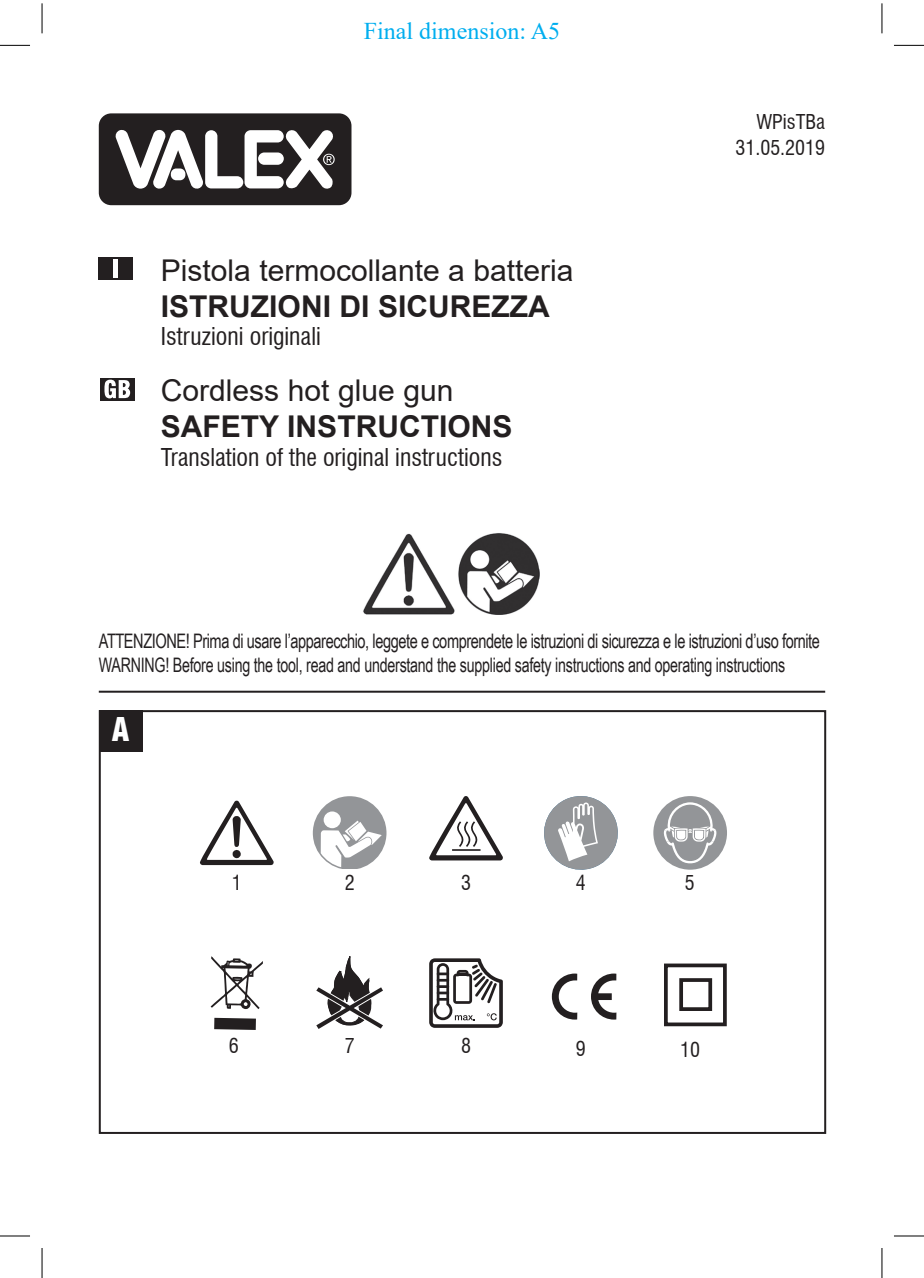
<style>
.page{position:relative;width:924px;height:1278px;background:#fff}
.page>*{position:absolute;margin:0;border:0;box-sizing:border-box;transform-origin:0 0}
.t1{font:900 condensed 32px "Swiss 721 BT";color:#fff}
.t2{font:30px "Arial";color:#231f20}
.t3{font:700 30px "Arial";color:#231f20}
.t4{font:condensed 24px "Swiss 721 BT";color:#231f20}
.t5{font:24px "Times New Roman";color:#00aeef}
.t6{font:20px/24px "Arial Narrow";letter-spacing:-.025em;color:#231f20;scale:.89 1}
.t7{font:condensed 20px/26px "Swiss 721 BT";color:#231f20;text-align:right}
</style>
<div class="page">
<div style="left:99px;top:710px;width:726px;height:424px;border:2px solid #231f20"></div>
<svg style="left:99px;top:113px;width:252px;height:92px"></svg>
<hr style="left:99px;top:691px;width:725px;height:2px;background:#231f20">
<img style="left:363px;top:533px;width:176px;height:82px">
<svg style="left:664px;top:963px;width:62px;height:64px"></svg>
<svg style="left:200px;top:801px;width:73px;height:64px"></svg>
<div style="left:653px;top:796px;width:73px;height:74px;background:#939598;border-radius:50%"></div>
<svg style="left:663px;top:802px;width:53px;height:61px"></svg>
<svg style="left:313px;top:796px;width:73px;height:72px"></svg>
<svg style="left:210px;top:956px;width:53px;height:74px"></svg>
<svg style="left:316px;top:956px;width:67px;height:73px"></svg>
<svg style="left:429px;top:958px;width:73px;height:70px"></svg>
<div style="left:99px;top:710px;width:43px;height:42px;background:#231f20"></div>
<svg style="left:551px;top:973px;width:65px;height:47px"></svg>
<div style="left:99px;top:257px;width:34px;height:22px;background:#231f20"></div>
<hr style="left:114px;top:259px;width:4px;height:18px;background:#fff">
<div style="left:100px;top:378px;width:34px;height:22px;background:#231f20"></div>
<svg style="left:104px;top:380px;width:26px;height:18px"></svg>
<svg style="left:544px;top:796px;width:73px;height:74px"></svg>
<svg style="left:429px;top:796px;width:73px;height:64px"></svg>
<hr style="left:0;top:45px;width:30px;height:1px;background:#000">
<hr style="left:893px;top:45px;width:30px;height:1px;background:#000">
<hr style="left:0;top:1236px;width:30px;height:1px;background:#000">
<hr style="left:893px;top:1236px;width:30px;height:1px;background:#000">
<hr style="left:42px;top:3px;width:1px;height:30px;background:#000">
<hr style="left:42px;top:1248px;width:1px;height:30px;background:#000">
<hr style="left:881px;top:3px;width:1px;height:30px;background:#000">
<hr style="left:881px;top:1248px;width:1px;height:30px;background:#000">
<p class="t5" style="left:364px;top:14px;width:198px">Final dimension: A5</p>
<h2 class="t2" style="left:161px;top:249px;width:414px">Pistola termocollante a batteria</h2>
<h2 class="t3" style="left:161px;top:285px;width:390px">ISTRUZIONI DI SICUREZZA</h2>
<p class="t4" style="left:161px;top:322px;width:161px">Istruzioni originali</p>
<h2 class="t2" style="left:161px;top:370px;width:294px">Cordless hot glue gun</h2>
<h2 class="t3" style="left:161px;top:406px;width:353px">SAFETY INSTRUCTIONS</h2>
<p class="t4" style="left:161px;top:443px;width:343px">Translation of the original instructions</p>
<p class="t7" style="left:735px;top:108px;width:91px">WPisTBa<br>31.05.2019</p>
<p class="t6" style="left:99px;top:629px;width:811px">ATTENZIONE! Prima di usare l’apparecchio, leggete e comprendete le istruzioni di sicurezza e le istruzioni d’uso fornite<br>WARNING! Before using the tool, read and understand the supplied safety instructions and operating instructions</p>
<h1 class="t1" style="left:112px;top:710px;width:19px">A</h1>
<p class="t7" style="left:232px;top:869px;width:11px">1</p>
<p class="t7" style="left:344px;top:869px;width:11px">2</p>
<p class="t7" style="left:575px;top:869px;width:11px">4</p>
<p class="t7" style="left:684px;top:869px;width:11px">5</p>
<p class="t7" style="left:461px;top:869px;width:11px">3</p>
<p class="t7" style="left:229px;top:1033px;width:11px">6</p>
<p class="t7" style="left:344px;top:1033px;width:11px">7</p>
<p class="t7" style="left:461px;top:1033px;width:11px">8</p>
<p class="t7" style="left:575px;top:1036px;width:11px">9</p>
<p class="t7" style="left:680px;top:1036px;width:21px">10</p>
</div>
